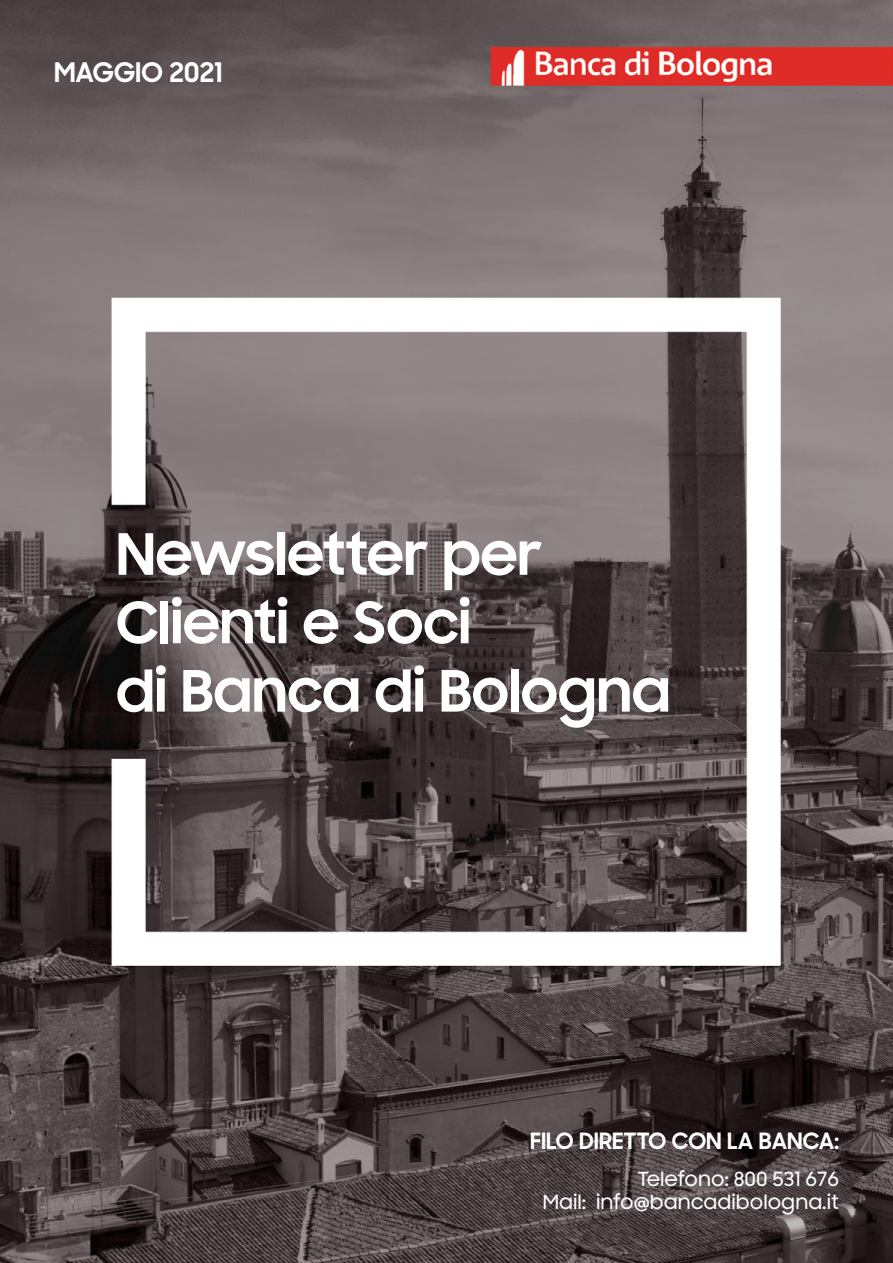
<style>
.page{position:relative;width:893px;height:1263px;background:#fff}
.page>*{position:absolute;margin:0;border:0;box-sizing:border-box;transform-origin:0 0}
.t1{font:700 57px/68.4px "Samsung Sharp Sans";color:#fff}
.t2{font:700 27px "Samsung Sharp Sans";color:#fff}
.t3{font:700 22.5px "Samsung Sharp Sans";color:#fff}
.t4{font:500 19.5px/23.4px "Samsung Sharp Sans";color:#fff;text-align:right}
</style>
<div class="page">
<img style="left:0;top:0;width:893px;height:1263px">
<h2 class="t2" style="left:54px;top:52px;width:171px">MAGGIO 2021</h2>
<h1 class="t1" style="left:116px;top:517px;width:555px">Newsletter per<br>Clienti e Soci<br>di Banca di Bologna</h1>
<p class="t3" style="left:530px;top:1125px;width:310px">FILO DIRETTO CON LA BANCA:</p>
<p class="t4" style="left:543px;top:1166px;width:298px">Telefono: 800 531 676<br>Mail: info@bancadibologna.it</p>
</div>
